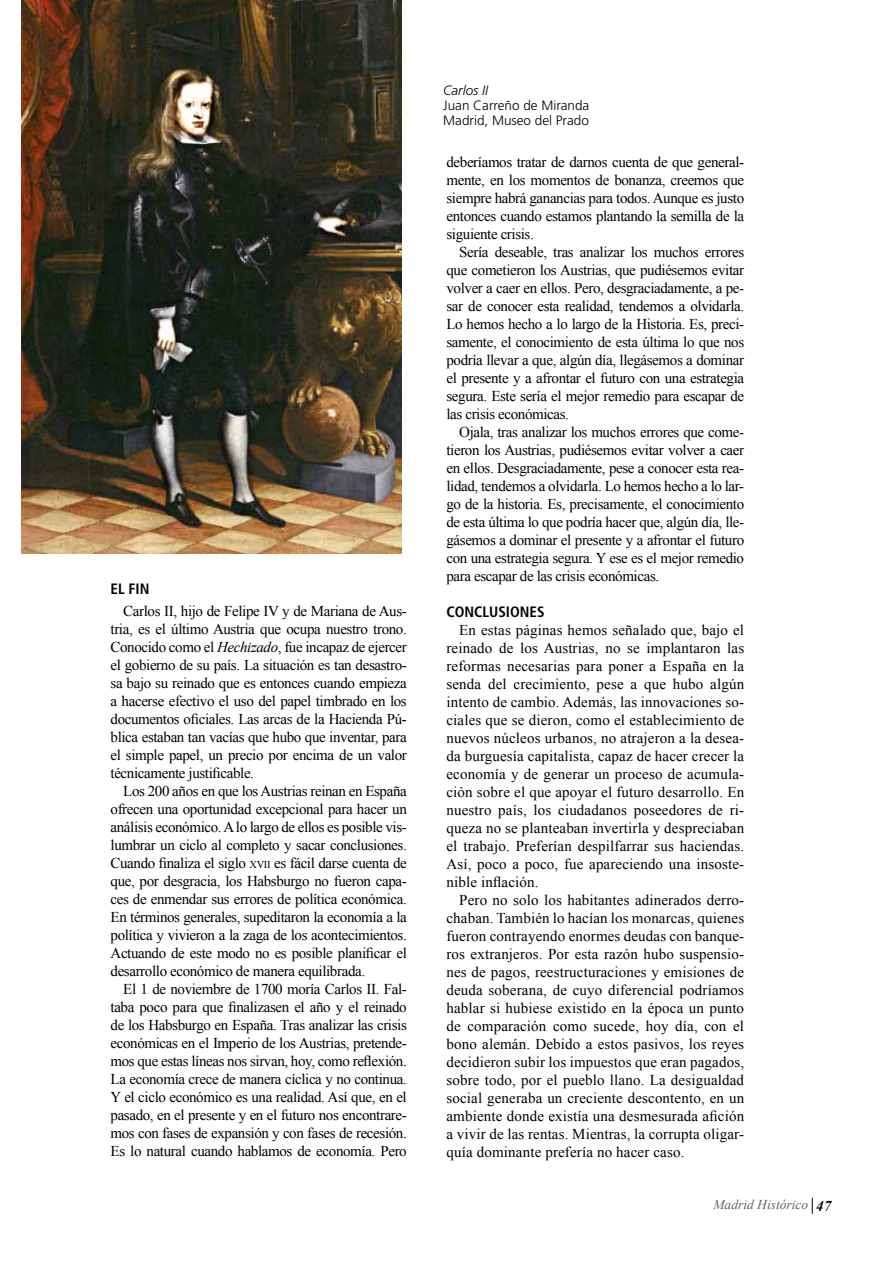
<style>
.page{position:relative;width:893px;height:1263px;background:#fff}
.page>*{position:absolute;margin:0;border:0;box-sizing:border-box;transform-origin:0 0}
.t1{font:15px/18px "Times New Roman";letter-spacing:-.025em;color:#000;text-align:justify}
.t2{font:700 condensed 15px "Frutiger LT Std";color:#000}
.t3{font:300 13.5px/15px "Frutiger LT Std";color:#000}
.t4{font:italic 13.5px "Times New Roman";color:#646363}
.t5{font:italic 300 13.5px "Frutiger LT Std";color:#000}
.s1{font-style:italic}
.s2{font-size:10.5px}
.s3{font-weight:700;font-size:15px;color:#000}
</style>
<div class="page">
<svg style="left:812px;top:1198px;width:1px;height:16px"></svg>
<img style="left:21px;top:0;width:380px;height:553px">
<p class="t2" style="left:111px;top:580px;width:40px">EL FIN</p>
<p class="t1" style="left:111px;top:602px;width:298px;text-indent:13px">Carlos II, hijo de Felipe IV y de Mariana de Aus&shy;tria, es el último Austria que ocupa nuestro trono.<br>Conocido como el <span class="s1">Hechizado</span>, fue incapaz de ejercer el gobierno de su país. La situación es tan desastro&shy;sa bajo su reinado que es entonces cuando empieza a hacerse efectivo el uso del papel timbrado en los documentos oficiales. Las arcas de la Hacienda Pú&shy;blica estaban tan vacías que hubo que inventar, para el simple papel, un precio por encima de un valor técnicamente justificable.</p>
<p class="t1" style="left:111px;top:782px;width:298px;text-indent:13px">Los 200 años en que los Austrias reinan en España ofrecen una oportunidad excepcional para hacer un análisis económico. A lo largo de ellos es posible vis&shy;lumbrar un ciclo al completo y sacar conclusiones.<br>Cuando finaliza el siglo <span class="s2">xvii</span> es fácil darse cuenta de que, por desgracia, los Habsburgo no fueron capa&shy;ces de enmendar sus errores de política económica.<br>En términos generales, supeditaron la economía a la política y vivieron a la zaga de los acontecimientos.<br>Actuando de este modo no es posible planificar el desarrollo económico de manera equilibrada.</p>
<p class="t1" style="left:111px;top:980px;width:298px;text-indent:13px">El 1 de noviembre de 1700 moría Carlos II. Fal&shy;taba poco para que finalizasen el año y el reinado de los Habsburgo en España. Tras analizar las crisis económicas en el Imperio de los Austrias, pretende&shy;mos que estas líneas nos sirvan, hoy, como reflexión.<br>La economía crece de manera cíclica y no continua.<br>Y el ciclo económico es una realidad. Así que, en el pasado, en el presente y en el futuro nos encontrare&shy;mos con fases de expansión y con fases de recesión.<br>Es lo natural cuando hablamos de economía. Pero</p>
<p class="t5" style="left:443px;top:83px;width:46px">Carlos II</p>
<p class="t3" style="left:443px;top:98px;width:148px">Juan Carreño de Miranda<br>Madrid, Museo del Prado</p>
<p class="t1" style="left:446px;top:153px;width:299px">deberíamos tratar de darnos cuenta de que general&shy;mente, en los momentos de bonanza, creemos que siempre habrá ganancias para todos. Aunque es justo entonces cuando estamos plantando la semilla de la siguiente crisis.</p>
<p class="t1" style="left:446px;top:243px;width:299px;text-indent:13px">Sería deseable, tras analizar los muchos errores que cometieron los Austrias, que pudiésemos evitar volver a caer en ellos. Pero, desgraciadamente, a pe&shy;sar de conocer esta realidad, tendemos a olvidarla.<br>Lo hemos hecho a lo largo de la Historia. Es, preci&shy;samente, el conocimiento de esta última lo que nos podría llevar a que, algún día, llegásemos a dominar el presente y a afrontar el futuro con una estrategia segura. Este sería el mejor remedio para escapar de las crisis económicas.</p>
<p class="t1" style="left:446px;top:423px;width:299px;text-indent:13px">Ojala, tras analizar los muchos errores que come&shy;tieron los Austrias, pudiésemos evitar volver a caer en ellos. Desgraciadamente, pese a conocer esta rea&shy;lidad, tendemos a olvidarla. Lo hemos hecho a lo lar&shy;go de la historia. Es, precisamente, el conocimiento de esta última lo que podría hacer que, algún día, lle&shy;gásemos a dominar el presente y a afrontar el futuro con una estrategia segura. Y ese es el mejor remedio para escapar de las crisis económicas.</p>
<p class="t2" style="left:446px;top:603px;width:100px">CONCLUSIONES</p>
<p class="t1" style="left:446px;top:621px;width:299px;text-indent:13px">En estas páginas hemos señalado que, bajo el reinado de los Austrias, no se implantaron las reformas necesarias para poner a España en la senda del crecimiento, pese a que hubo algún intento de cambio. Además, las innovaciones so&shy;ciales que se dieron, como el establecimiento de nuevos núcleos urbanos, no atrajeron a la desea&shy;da burguesía capitalista, capaz de hacer crecer la economía y de generar un proceso de acumula&shy;ción sobre el que apoyar el futuro desarrollo. En nuestro país, los ciudadanos poseedores de ri&shy;queza no se planteaban invertirla y despreciaban el trabajo. Preferían despilfarrar sus haciendas.<br>Así, poco a poco, fue apareciendo una insoste&shy;nible inflación.</p>
<p class="t1" style="left:446px;top:891px;width:299px;text-indent:13px">Pero no solo los habitantes adinerados derro&shy;chaban. También lo hacían los monarcas, quienes fueron contrayendo enormes deudas con banque&shy;ros extranjeros. Por esta razón hubo suspensio&shy;nes de pagos, reestructuraciones y emisiones de deuda soberana, de cuyo diferencial podríamos hablar si hubiese existido en la época un punto de comparación como sucede, hoy día, con el bono alemán. Debido a estos pasivos, los reyes decidieron subir los impuestos que eran pagados, sobre todo, por el pueblo llano. La desigualdad social generaba un creciente descontento, en un ambiente donde existía una desmesurada afición a vivir de las rentas. Mientras, la corrupta oligar&shy;quía dominante prefería no hacer caso.</p>
<p class="t4" style="left:713px;top:1196px;width:119px">Madrid Histórico <span class="s3">47</span></p>
</div>
